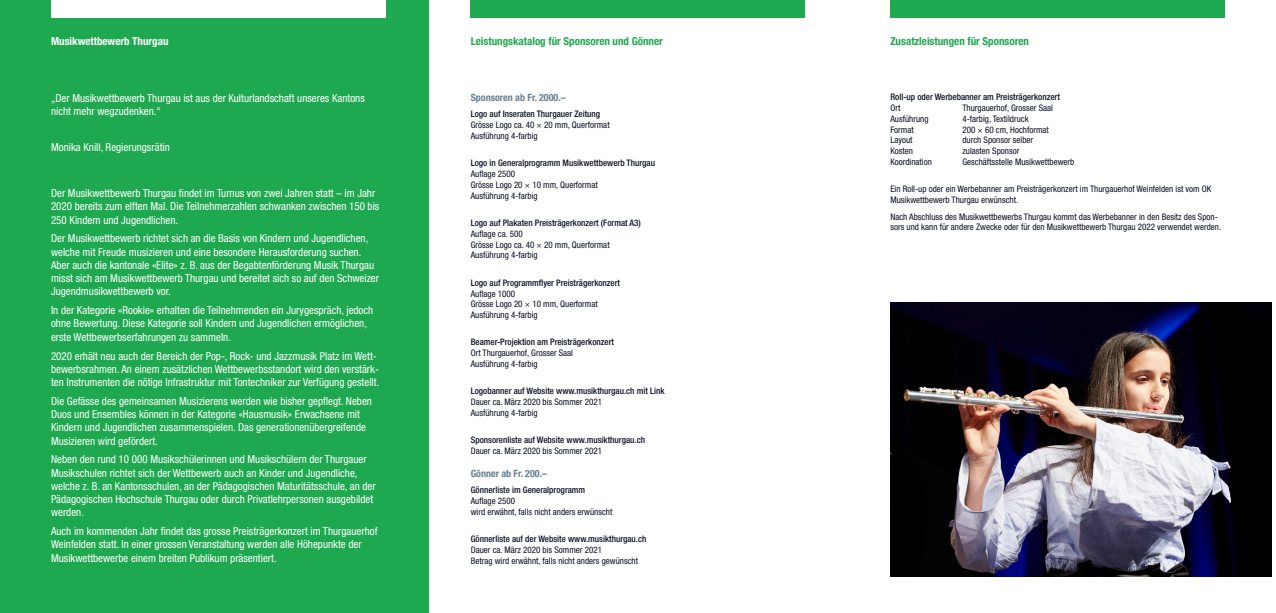
<style>
.page{position:relative;width:1276px;height:613px;background:#fff}
.page>*{position:absolute;margin:0;border:0;box-sizing:border-box;transform-origin:0 0}
.t1{font:condensed 11px/13.2px "Helvetica Neue LT Std";color:#fff}
.t2{font:700 condensed 11px "Helvetica Neue LT Std";color:#1ea84f}
.t3{font:700 condensed 11px "Helvetica Neue LT Std";color:#fff}
.t4{font:700 condensed 10px "Helvetica Neue LT Std";color:#657f94}
.t5{font:condensed 9px/10.8px "Helvetica Neue LT Std";color:#0b1123}
.t6{font:500 condensed 9px "Helvetica Neue LT Std";color:#0b1123}
</style>
<div class="page">
<div style="left:471px;top:0;width:334px;height:17px;background:#1ea84f"></div>
<div style="left:890px;top:0;width:335px;height:17px;background:#1ea84f"></div>
<div style="left:0;top:0;width:428px;height:612px;background:#1ea84f"></div>
<div style="left:51px;top:0;width:335px;height:17px;background:#fff"></div>
<img style="left:890px;top:302px;width:381px;height:273px">
<p class="t3" style="left:51px;top:34px;width:119px">Musikwettbewerb Thurgau</p>
<p class="t1" style="left:51px;top:91px;width:315px">„Der Musikwettbewerb Thurgau ist aus der Kulturlandschaft unseres Kantons nicht mehr wegzudenken.“</p>
<p class="t1" style="left:51px;top:140px;width:120px">Monika Knill, Regierungsrätin</p>
<p class="t1" style="left:51px;top:186px;width:330px">Der Musikwettbewerb Thurgau findet im Turnus von zwei Jahren statt – im Jahr<br>2020 bereits zum elften Mal. Die Teilnehmerzahlen schwanken zwischen 150 bis<br>250 Kindern und Jugendlichen.</p>
<p class="t1" style="left:51px;top:232px;width:329px">Der Musikwettbewerb richtet sich an die Basis von Kindern und Jugendlichen, welche mit Freude musizieren und eine besondere Herausforderung suchen.<br>Aber auch die kantonale «Elite» z. B. aus der Begabtenförderung Musik Thurgau misst sich am Musikwettbewerb Thurgau und bereitet sich so auf den Schweizer Jugendmusikwettbewerb vor.</p>
<p class="t1" style="left:51px;top:303px;width:324px">In der Kategorie «Rookie» erhalten die Teilnehmenden ein Jurygespräch, jedoch ohne Bewertung. Diese Kategorie soll Kindern und Jugendlichen ermöglichen, erste Wettbewerbserfahrungen zu sammeln.</p>
<p class="t1" style="left:51px;top:349px;width:330px">2020 erhält neu auch der Bereich der Pop-, Rock- und Jazzmusik Platz im Wett&shy;bewerbsrahmen. An einem zusätzlichen Wettbewerbsstandort wird den verstärk&shy;ten Instrumenten die nötige Infrastruktur mit Tontechniker zur Verfügung gestellt.</p>
<p class="t1" style="left:51px;top:394px;width:322px">Die Gefässe des gemeinsamen Musizierens werden wie bisher gepflegt. Neben Duos und Ensembles können in der Kategorie «Hausmusik» Erwachsene mit Kindern und Jugendlichen zusammenspielen. Das generationenübergreifende Musizieren wird gefördert.</p>
<p class="t1" style="left:51px;top:452px;width:326px">Neben den rund 10 000 Musikschülerinnen und Musikschülern der Thurgauer Musikschulen richtet sich der Wettbewerb auch an Kinder und Jugendliche, welche z. B. an Kantonsschulen, an der Pädagogischen Maturitätsschule, an der Pädagogischen Hochschule Thurgau oder durch Privatlehrpersonen ausgebildet werden.</p>
<p class="t1" style="left:51px;top:524px;width:328px">Auch im kommenden Jahr findet das grosse Preisträgerkonzert im Thurgauerhof<br>Weinfelden statt. In einer grossen Veranstaltung werden alle Höhepunkte der<br>Musikwettbewerbe einem breiten Publikum präsentiert.</p>
<p class="t2" style="left:471px;top:34px;width:194px">Leistungskatalog für Sponsoren und Gönner</p>
<p class="t4" style="left:471px;top:91px;width:97px">Sponsoren ab Fr. 2000.–</p>
<p class="t6" style="left:471px;top:109px;width:131px">Logo auf Inseraten Thurgauer Zeitung</p>
<p class="t5" style="left:471px;top:119px;width:140px">Grösse Logo ca. 40 × 20 mm, Querformat<br>Ausführung 4-farbig</p>
<p class="t6" style="left:471px;top:157px;width:186px">Logo in Generalprogramm Musikwettbewerb Thurgau</p>
<p class="t5" style="left:471px;top:168px;width:129px">Auflage 2500<br>Grösse Logo 20 × 10 mm, Querformat<br>Ausführung 4-farbig</p>
<p class="t6" style="left:471px;top:217px;width:172px">Logo auf Plakaten Preisträgerkonzert (Format A3)</p>
<p class="t5" style="left:471px;top:228px;width:140px">Auflage ca. 500<br>Grösse Logo ca. 40 × 20 mm, Querformat<br>Ausführung 4-farbig</p>
<p class="t6" style="left:471px;top:277px;width:151px">Logo auf Programmflyer Preisträgerkonzert</p>
<p class="t5" style="left:471px;top:288px;width:129px">Auflage 1000<br>Grösse Logo 20 × 10 mm, Querformat<br>Ausführung 4-farbig</p>
<p class="t6" style="left:471px;top:336px;width:145px">Beamer-Projektion am Preisträgerkonzert</p>
<p class="t5" style="left:471px;top:347px;width:104px">Ort Thurgauerhof, Grosser Saal<br>Ausführung 4-farbig</p>
<p class="t6" style="left:471px;top:385px;width:195px">Logobanner auf Website www.musikthurgau.ch mit Link</p>
<p class="t5" style="left:471px;top:396px;width:133px">Dauer ca. März 2020 bis Sommer 2021<br>Ausführung 4-farbig</p>
<p class="t6" style="left:471px;top:434px;width:176px">Sponsorenliste auf Website www.musikthurgau.ch</p>
<p class="t5" style="left:471px;top:445px;width:133px">Dauer ca. März 2020 bis Sommer 2021</p>
<p class="t4" style="left:471px;top:467px;width:78px">Gönner ab Fr. 200.–</p>
<p class="t6" style="left:471px;top:484px;width:116px">Gönnerliste im Generalprogramm</p>
<p class="t5" style="left:471px;top:495px;width:143px">Auflage 2500<br>wird erwähnt, falls nicht anders erwünscht</p>
<p class="t6" style="left:471px;top:533px;width:177px">Gönnerliste auf der Website www.musikthurgau.ch</p>
<p class="t5" style="left:471px;top:544px;width:169px">Dauer ca. März 2020 bis Sommer 2021<br>Betrag wird erwähnt, falls nicht anders gewünscht</p>
<p class="t2" style="left:890px;top:34px;width:140px">Zusatzleistungen für Sponsoren</p>
<p class="t6" style="left:890px;top:91px;width:171px">Roll-up oder Werbebanner am Preisträgerkonzert</p>
<p class="t5" style="left:890px;top:102px;width:11px">Ort</p>
<p class="t5" style="left:962px;top:102px;width:92px">Thurgauerhof, Grosser Saal</p>
<p class="t5" style="left:890px;top:113px;width:40px">Ausführung</p>
<p class="t5" style="left:962px;top:113px;width:68px">4-farbig, Textildruck</p>
<p class="t5" style="left:890px;top:124px;width:25px">Format</p>
<p class="t5" style="left:962px;top:124px;width:88px">200 × 60 cm, Hochformat</p>
<p class="t5" style="left:890px;top:135px;width:24px">Layout</p>
<p class="t5" style="left:962px;top:135px;width:72px">durch Sponsor selber</p>
<p class="t5" style="left:890px;top:145px;width:24px">Kosten</p>
<p class="t5" style="left:962px;top:145px;width:58px">zulasten Sponsor</p>
<p class="t5" style="left:890px;top:156px;width:43px">Koordination</p>
<p class="t5" style="left:962px;top:156px;width:113px">Geschäftsstelle Musikwettbewerb</p>
<p class="t5" style="left:890px;top:183px;width:322px">Ein Roll-up oder ein Werbebanner am Preisträgerkonzert im Thurgauerhof Weinfelden ist vom OK<br>Musikwettbewerb Thurgau erwünscht.</p>
<p class="t5" style="left:890px;top:211px;width:332px">Nach Abschluss des Musikwettbewerbs Thurgau kommt das Werbebanner in den Besitz des Spon&shy;sors und kann für andere Zwecke oder für den Musikwettbewerb Thurgau 2022 verwendet werden.</p>
</div>
